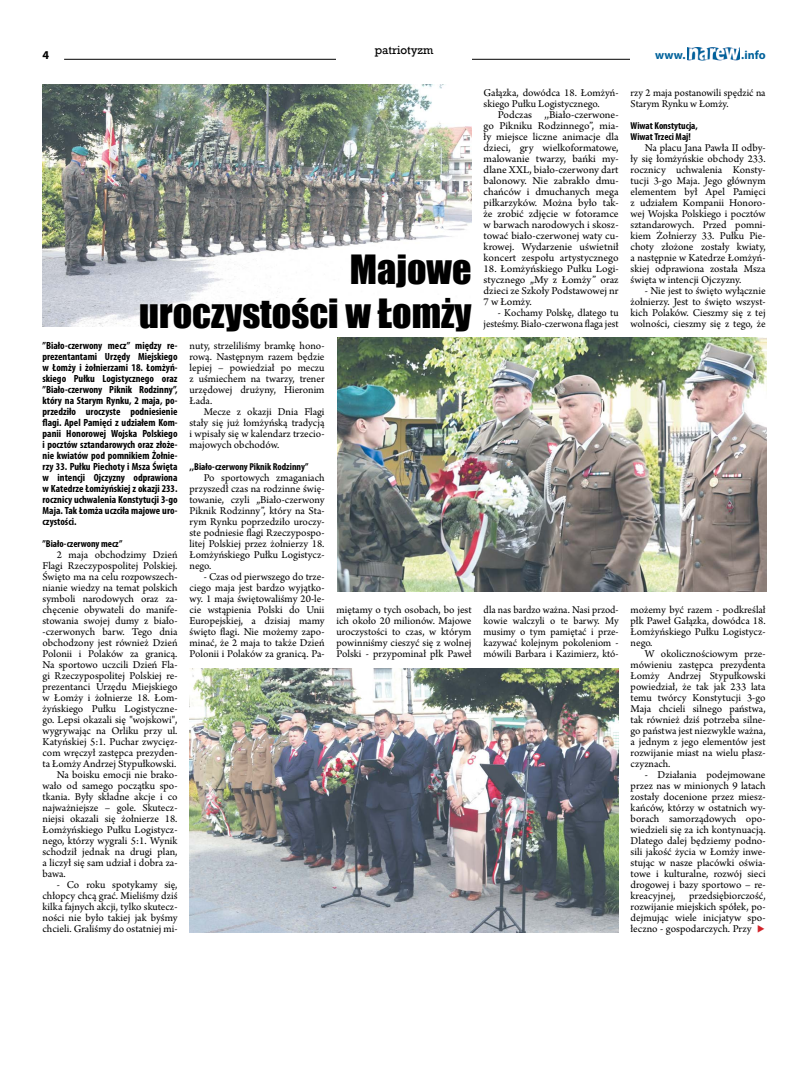
<style>
.page{position:relative;width:794px;height:1092px;background:#fff}
.page>*{position:absolute;margin:0;border:0;box-sizing:border-box;transform-origin:0 0}
.t1{font:37px/44px "Impact";color:#000;text-align:right}
.t2{font:700 12px "Myriad Pro";color:#00629b}
.t3{font:700 12px "Myriad Pro";color:#000}
.t4{font:11px/11px "Arno Pro";color:#000;text-align:justify}
.t5{font:11px "Rockwell";color:#000}
.t6{font:700 condensed 10.4px/11px "Myriad Pro";color:#000;text-align:justify}
.t7{font:700 condensed 10px/11px "Myriad Pro";color:#000}
</style>
<div class="page">
<hr style="left:64px;top:59px;width:701px;height:1px;background:#000">
<div style="left:630px;top:51px;width:135px;height:18px;background:#fff"></div>
<img style="left:687px;top:47px;width:52px;height:13px">
<div style="left:336px;top:45px;width:136px;height:23px;background:#fff"></div>
<img style="left:43px;top:85px;width:428px;height:242px">
<img style="left:189px;top:668px;width:430px;height:264px">
<img style="left:337px;top:338px;width:429px;height:253px">
<p class="t5" style="left:375px;top:43px;width:60px">patriotyzm</p>
<p class="t3" style="left:43px;top:48px;width:8px">4</p>
<p class="t2" style="left:655px;top:47px;width:32px">www.</p>
<p class="t2" style="left:741px;top:47px;width:26px">.info</p>
<h1 class="t1" style="left:139px;top:246px;width:334px">Majowe<br>uroczystości w Łomży</h1>
<p class="t6" style="left:43px;top:339px;width:136px">”Biało-czerwony mecz” między re&shy;prezentantami Urzędy Miejskiego w Łomży i żołnierzami 18. Łomżyń&shy;skiego Pułku Logistycznego oraz ”Biało-czerwony Piknik Rodzinny”, który na Starym Rynku, 2 maja, po&shy;przedziło uroczyste podniesienie flagi. Apel Pamięci z udziałem Kom&shy;panii Honorowej Wojska Polskiego i pocztów sztandarowych oraz złoże&shy;nie kwiatów pod pomnikiem Żołnie&shy;rzy 33. Pułku Piechoty i Msza Święta w intencji Ojczyzny odprawiona w Katedrze Łomżyńskiej z okazji 233. rocznicy uchwalenia Konstytucji 3-go Maja. Tak Łomża uczciła majowe uro&shy;czystości.</p>
<p class="t7" style="left:43px;top:538px;width:81px">”Biało-czerwony mecz”</p>
<p class="t4" style="left:57px;top:549px;width:122px">2 maja obchodzimy Dzień</p>
<p class="t4" style="left:43px;top:560px;width:136px">Flagi Rzeczypospolitej Polskiej.</p>
<p class="t4" style="left:43px;top:571px;width:136px">Święto ma na celu rozpowszech-</p>
<p class="t4" style="left:43px;top:582px;width:136px">nianie wiedzy na temat polskich</p>
<p class="t4" style="left:43px;top:593px;width:136px">symboli narodowych oraz za-</p>
<p class="t4" style="left:43px;top:604px;width:136px">chęcenie obywateli do manife-</p>
<p class="t4" style="left:43px;top:615px;width:136px">stowania swojej dumy z biało-</p>
<p class="t4" style="left:43px;top:626px;width:136px">-czerwonych barw. Tego dnia</p>
<p class="t4" style="left:43px;top:637px;width:136px">obchodzony jest również Dzień</p>
<p class="t4" style="left:43px;top:648px;width:136px">Polonii i Polaków za granicą.</p>
<p class="t4" style="left:43px;top:659px;width:136px">Na sportowo uczcili Dzień Fla-</p>
<p class="t4" style="left:43px;top:670px;width:136px">gi Rzeczypospolitej Polskiej re-</p>
<p class="t4" style="left:43px;top:681px;width:136px">prezentanci Urzędu Miejskiego</p>
<p class="t4" style="left:43px;top:692px;width:136px">w Łomży i żołnierze 18. Łom-</p>
<p class="t4" style="left:43px;top:703px;width:136px">żyńskiego Pułku Logistyczne-</p>
<p class="t4" style="left:43px;top:714px;width:136px">go. Lepsi okazali się "wojskowi",</p>
<p class="t4" style="left:43px;top:725px;width:136px">wygrywając na Orliku przy ul.</p>
<p class="t4" style="left:43px;top:736px;width:136px">Katyńskiej 5:1. Puchar zwycięz-</p>
<p class="t4" style="left:43px;top:747px;width:136px">com wręczył zastępca prezyden-</p>
<p class="t4" style="left:43px;top:758px;width:135px">ta Łomży Andrzej Stypułkowski.</p>
<p class="t4" style="left:57px;top:769px;width:122px">Na boisku emocji nie brako-</p>
<p class="t4" style="left:43px;top:780px;width:136px">wało od samego początku spo-</p>
<p class="t4" style="left:43px;top:791px;width:136px">tkania. Były składne akcje i co</p>
<p class="t4" style="left:43px;top:802px;width:136px">najważniejsze – gole. Skutecz-</p>
<p class="t4" style="left:43px;top:813px;width:136px">niejsi okazali się żołnierze 18.</p>
<p class="t4" style="left:43px;top:824px;width:136px">Łomżyńskiego Pułku Logistycz-</p>
<p class="t4" style="left:43px;top:835px;width:136px">nego, którzy wygrali 5:1. Wynik</p>
<p class="t4" style="left:43px;top:846px;width:136px">schodził jednak na drugi plan,</p>
<p class="t4" style="left:43px;top:857px;width:136px">a liczył się sam udział i dobra za-</p>
<p class="t4" style="left:43px;top:868px;width:25px">bawa.</p>
<p class="t4" style="left:43px;top:879px;width:136px;text-indent:14px">- Co roku spotykamy się, chłopcy chcą grać. Mieliśmy dziś kilka fajnych akcji, tylko skutecz&shy;ności nie było takiej jak byśmy chcieli. Graliśmy do ostatniej mi-</p>
<p class="t4" style="left:189px;top:340px;width:136px">nuty, strzeliliśmy bramkę hono&shy;rową. Następnym razem będzie lepiej – powiedział po meczu z uśmiechem na twarzy, trener urzędowej drużyny, Hieronim Łada.</p>
<p class="t4" style="left:189px;top:406px;width:136px;text-indent:14px">Mecze z okazji Dnia Flagi stały się już łomżyńską tradycją i wpisały się w kalendarz trzecio&shy;majowych obchodów.</p>
<p class="t7" style="left:189px;top:461px;width:121px">,,Biało-czerwony Piknik Rodzinny”</p>
<p class="t4" style="left:189px;top:472px;width:136px;text-indent:14px">Po sportowych zmaganiach przyszedł czas na rodzinne świę&shy;towanie, czyli „Biało-czerwony Piknik Rodzinny”, który na Sta&shy;rym Rynku poprzedziło uroczy&shy;ste podniesie flagi Rzeczypospo&shy;litej Polskiej przez żołnierzy 18.<br>Łomżyńskiego Pułku Logistycz&shy;nego.</p>
<p class="t4" style="left:189px;top:571px;width:136px;text-indent:14px">- Czas od pierwszego do trze&shy;ciego maja jest bardzo wyjątko&shy;wy. 1 maja świętowaliśmy 20-le&shy;cie wstąpienia Polski do Unii Europejskiej, a dzisiaj mamy święto flagi. Nie możemy zapo&shy;minać, że 2 maja to także Dzień Polonii i Polaków za granicą. Pa-</p>
<p class="t4" style="left:336px;top:604px;width:136px">miętamy o tych osobach, bo jest ich około 20 milionów. Majowe uroczystości to czas, w którym powinniśmy cieszyć się z wolnej Polski - przypominał płk Paweł</p>
<p class="t4" style="left:483px;top:87px;width:136px">Gałązka, dowódca 18. Łomżyń&shy;skiego Pułku Logistycznego.</p>
<p class="t4" style="left:483px;top:109px;width:136px;text-indent:14px">Podczas ,,Biało-czerwone&shy;go Pikniku Rodzinnego”, mia&shy;ły miejsce liczne animacje dla dzieci, gry wielkoformatowe, malowanie twarzy, bańki my&shy;dlane XXL, biało-czerwony dart balonowy. Nie zabrakło dmu&shy;chańców i dmuchanych mega piłkarzyków. Można było tak&shy;że zrobić zdjęcie w fotoramce w barwach narodowych i skosz&shy;tować biało-czerwonej waty cu&shy;krowej. Wydarzenie uświetnił koncert zespołu artystycznego</p>
<p class="t4" style="left:483px;top:263px;width:136px">18. Łomżyńskiego Pułku Logi&shy;stycznego „My z Łomży” oraz dzieci ze Szkoły Podstawowej nr 7 w Łomży.</p>
<p class="t4" style="left:483px;top:307px;width:136px;text-align:right">- Kochamy Polskę, dlatego tu jesteśmy. Biało-czerwona flaga jest</p>
<p class="t4" style="left:630px;top:87px;width:136px">rzy 2 maja postanowili spędzić na<br>Starym Rynku w Łomży.</p>
<p class="t7" style="left:630px;top:120px;width:69px">Wiwat Konstytucja,<br>Wiwat Trzeci Maj!</p>
<p class="t4" style="left:630px;top:142px;width:136px;text-indent:14px">Na placu Jana Pawła II odby&shy;ły się łomżyńskie obchody 233. rocznicy uchwalenia Konsty&shy;tucji 3-go Maja. Jego głównym elementem był Apel Pamięci z udziałem Kompanii Honoro&shy;wej Wojska Polskiego i pocztów sztandarowych. Przed pomni&shy;kiem Żołnierzy 33. Pułku Pie&shy;choty złożone zostały kwiaty, a następnie w Katedrze Łomżyń&shy;skiej odprawiona została Msza święta w intencji Ojczyzny.</p>
<p class="t4" style="left:630px;top:285px;width:136px;text-indent:14px">- Nie jest to święto wyłącznie żołnierzy. Jest to święto wszyst&shy;kich Polaków. Cieszmy się z tej wolności, cieszmy się z tego, że</p>
<p class="t4" style="left:483px;top:604px;width:136px">dla nas bardzo ważna. Nasi przod&shy;kowie walczyli o te barwy. My musimy o tym pamiętać i prze&shy;kazywać kolejnym pokoleniom - mówili Barbara i Kazimierz, któ-</p>
<p class="t4" style="left:630px;top:604px;width:136px">możemy być razem - podkreślał płk Paweł Gałązka, dowódca 18.<br>Łomżyńskiego Pułku Logistycz&shy;nego.</p>
<p class="t4" style="left:630px;top:648px;width:136px;text-indent:14px">W okolicznościowym prze&shy;mówieniu zastępca prezydenta Łomży Andrzej Stypułkowski powiedział, że tak jak 233 lata temu twórcy Konstytucji 3-go Maja chcieli silnego państwa, tak również dziś potrzeba silne&shy;go państwa jest niezwykle ważna, a jednym z jego elementów jest rozwijanie miast na wielu płasz&shy;czyznach.</p>
<p class="t4" style="left:630px;top:769px;width:136px;text-indent:14px">- Działania podejmowane przez nas w minionych 9 latach zostały docenione przez miesz&shy;kańców, którzy w ostatnich wy&shy;borach samorządowych opo&shy;wiedzieli się za ich kontynuacją.<br>Dlatego dalej będziemy podno&shy;sili jakość życia w Łomży inwe&shy;stując w nasze placówki oświa&shy;towe i kulturalne, rozwój sieci drogowej i bazy sportowo – re&shy;kreacyjnej, przedsiębiorczość, rozwijanie miejskich spółek, po&shy;dejmując wiele inicjatyw spo&shy;łeczno - gospodarczych. Przy</p>
</div>
